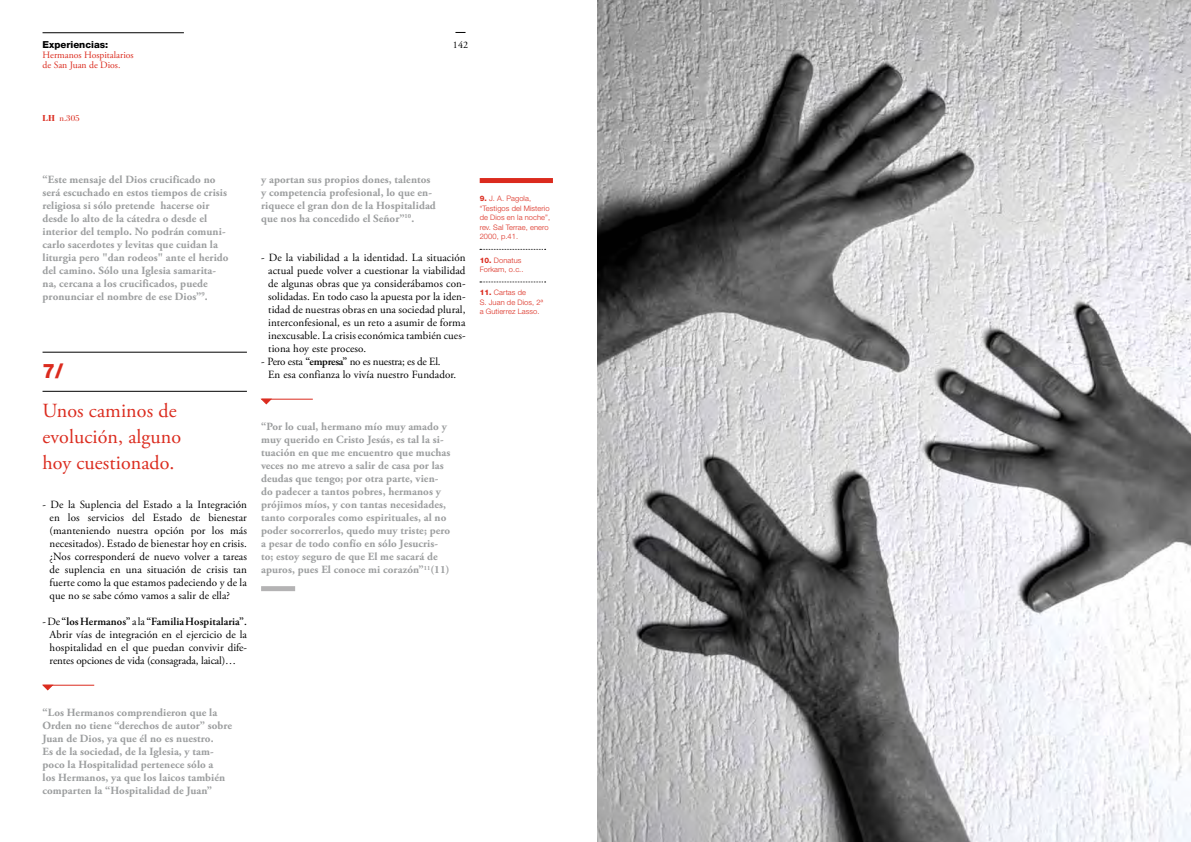
<style>
.page{position:relative;width:1191px;height:842px;background:#fff}
.page>*{position:absolute;margin:0;border:0;box-sizing:border-box;transform-origin:0 0}
.t1{font:20px/26px "Adobe Garamond Pro";letter-spacing:.005em;color:#db2b1e}
.t2{font:800 20px "Helvetica Neue LT Std";color:#db2b1e}
.t3{font:700 11px/13px "Adobe Garamond Pro";letter-spacing:.01em;color:#9c9e9f}
.t4{font:11px/13px "Adobe Garamond Pro";letter-spacing:.01em;color:#000;text-align:justify}
.t5{font:10px "Adobe Garamond Pro";color:#000}
.t6{font:9.7px/10px "Adobe Garamond Pro";color:#db2b1e}
.t7{font:800 9.7px "Helvetica Neue LT Std";color:#000}
.t8{font:9px "Bodoni Std";color:#db2b1e}
.t9{font:300 7.5px/9.5px "Helvetica Neue LT Std";letter-spacing:.01em;color:#db2b1e}
.s1{font-weight:700}
.s2{font-weight:600}
.s3{font-weight:800}
</style>
<div class="page">
<img style="left:597px;top:0;width:594px;height:842px">
<hr style="left:43px;top:33px;width:141px;height:1px;background:#000">
<hr style="left:43px;top:352px;width:204px;height:1px;background:#000">
<hr style="left:43px;top:391px;width:204px;height:1px;background:#000">
<hr style="left:43px;top:685px;width:51px;height:1px;background:#db2b1e">
<svg style="left:42px;top:685px;width:12px;height:5px"></svg>
<hr style="left:262px;top:399px;width:51px;height:1px;background:#db2b1e">
<svg style="left:261px;top:399px;width:11px;height:5px"></svg>
<div style="left:480px;top:178px;width:73px;height:5px;background:#db2b1e"></div>
<svg style="left:480px;top:249px;width:65px;height:1px"></svg>
<svg style="left:480px;top:282px;width:65px;height:1px"></svg>
<div style="left:261px;top:586px;width:34px;height:5px;background:#b4b3b4"></div>
<p class="t7" style="left:43px;top:39px;width:67px">Experiencias:</p>
<p class="t6" style="left:43px;top:50px;width:93px">Hermanos Hospitalarios de San Juan de Dios.</p>
<p class="t8" style="left:43px;top:113px;width:39px"><span class="s1">LH</span> n.305</p>
<p class="t5" style="left:453px;top:39px;width:17px">142</p>
<p class="t3" style="left:43px;top:173px;width:188px">“Este mensaje del Dios crucificado no será escuchado en estos tiempos de crisis religiosa si sólo pretende hacerse oir desde lo alto de la cátedra o desde el interior del templo. No podrán comuni&shy;carlo sacerdotes y levitas que cuidan la liturgia pero "dan rodeos" ante el herido del camino. Sólo una Iglesia samarita&shy;na, cercana a los crucificados, puede pronunciar el nombre de ese Dios”<sup>9</sup>.</p>
<h1 class="t2" style="left:43px;top:359px;width:22px">7/</h1>
<h1 class="t1" style="left:43px;top:398px;width:140px">Unos caminos de evolución, alguno hoy cuestionado.</h1>
<p class="t4" style="left:50px;top:498px;width:199px;text-indent:-7px">- De la Suplencia del Estado a la Integración en los servicios del Estado de bienestar (manteniendo nuestra opción por los más necesitados). Estado de bienestar hoy en crisis. ¿Nos corresponderá de nuevo volver a tareas de suplencia en una situación de crisis tan fuerte como la que estamos padeciendo y de la que no se sabe cómo vamos a salir de ella?</p>
<p class="t4" style="left:50px;top:616px;width:199px;text-indent:-7px">- De <span class="s2">“los Hermanos”</span> a la <span class="s2">“Familia Hospitalaria”.<br></span>Abrir vías de integración en el ejercicio de la hospitalidad en el que puedan convivir dife&shy;rentes opciones de vida (consagrada, laical)…</p>
<p class="t3" style="left:261px;top:173px;width:176px">y aportan sus propios dones, talentos y competencia profesional, lo que en&shy;riquece el gran don de la Hospitalidad que nos ha concedido el Señor”<sup>10</sup>.</p>
<p class="t4" style="left:268px;top:251px;width:199px;text-indent:-7px">- De la viabilidad a la identidad. La situación actual puede volver a cuestionar la viabilidad de algunas obras que ya considerábamos con&shy;solidadas. En todo caso la apuesta por la iden&shy;tidad de nuestras obras en una sociedad plural, interconfesional, es un reto a asumir de forma inexcusable. La crisis económica también cues&shy;tiona hoy este proceso.</p>
<p class="t4" style="left:268px;top:355px;width:190px;text-indent:-7px">- Pero esta <span class="s2">“empresa”</span> no es nuestra; es de El.<br>En esa confianza lo vivía nuestro Fundador.</p>
<p class="t3" style="left:261px;top:420px;width:191px">“Por lo cual, hermano mío muy amado y muy querido en Cristo Jesús, es tal la si&shy;tuación en que me encuentro que muchas veces no me atrevo a salir de casa por las deudas que tengo; por otra parte, vien&shy;do padecer a tantos pobres, hermanos y prójimos míos, y con tantas necesidades, tanto corporales como espirituales, al no poder socorrerlos, quedo muy triste; pero a pesar de todo confío en sólo Jesucris&shy;to; estoy seguro de que El me sacará de apuros, pues El conoce mi corazón”<sup>11</sup>(11)</p>
<p class="t9" style="left:480px;top:194px;width:72px"><span class="s3">9.</span> J. A. Pagola, “Testigos del Misterio de Dios en la noche”, rev. Sal Terrae, enero<br>2000, p.41.</p>
<p class="t9" style="left:480px;top:255px;width:45px"><span class="s3">10.</span> Donatus<br>Forkam, o.c..</p>
<p class="t9" style="left:480px;top:288px;width:65px"><span class="s3">11.</span> Cartas de<br>S. Juan de Dios, 2ª a Gutierrez Lasso.</p>
<p class="t3" style="left:43px;top:706px;width:191px">“Los Hermanos comprendieron que la Orden no tiene “derechos de autor” sobre Juan de Dios, ya que él no es nuestro.<br>Es de la sociedad, de la Iglesia, y tam&shy;poco la Hospitalidad pertenece sólo a<br>los Hermanos, ya que los laicos también comparten la “Hospitalidad de Juan”</p>
</div>
